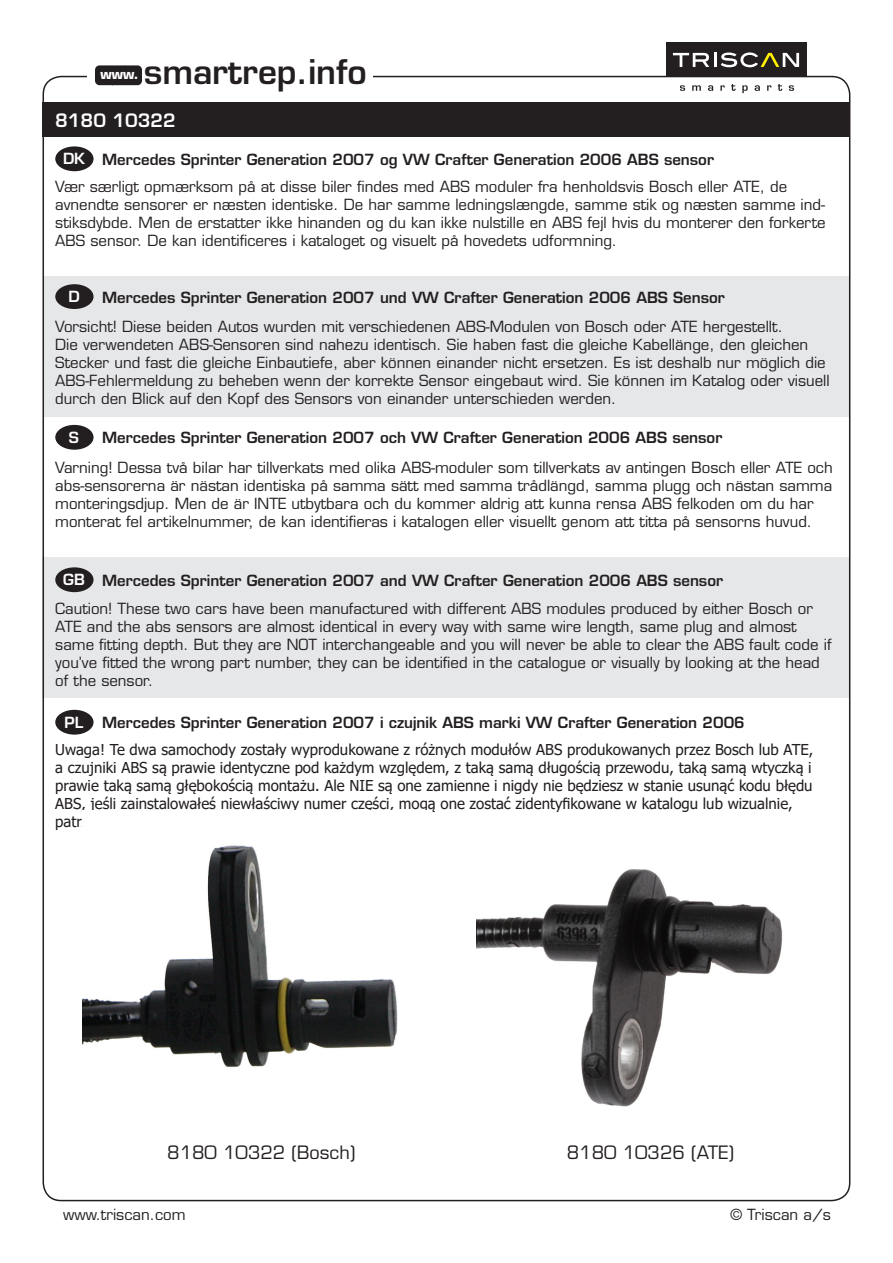
<style>
.page{position:relative;width:893px;height:1263px;background:#fff}
.page>*{position:absolute;margin:0;border:0;box-sizing:border-box;transform-origin:0 0}
.t1{font:600 33.15px "Eurostile LT Std";color:#231f20}
.t2{font:18px "Eurostile LT Std";color:#231f20}
.t3{font:600 18px "Eurostile LT Std";color:#fff}
.t4{font:600 16.5px "Eurostile LT Std";color:#231f20}
.t5{font:15px/18px "Eurostile LT Std";color:#231f20}
.t6{font:15px/18px "Tahoma";color:#231f20;text-align:justify}
.t7{font:600 15px "Eurostile LT Std";color:#231f20}
.t8{font:600 15px "Eurostile LT Std";color:#fff}
.t9{font:700 14.4px "Eurostile LT Std";color:#fff}
.t10{font:700 13.5px "Eurostile LT Std";color:#fff}
</style>
<div class="page">
<div style="left:43px;top:103px;width:807px;height:34px;background:#231f20"></div>
<div style="left:55px;top:146px;width:39px;height:25px;background:#231f20;border-radius:50%"></div>
<div style="left:43px;top:277px;width:807px;height:140px;background:#e6e7e9"></div>
<div style="left:55px;top:284px;width:39px;height:25px;background:#231f20;border-radius:50%"></div>
<div style="left:55px;top:425px;width:39px;height:25px;background:#231f20;border-radius:50%"></div>
<div style="left:55px;top:710px;width:39px;height:25px;background:#231f20;border-radius:50%"></div>
<div style="left:43px;top:557px;width:806px;height:141px;background:#e6e7e9"></div>
<div style="left:55px;top:567px;width:39px;height:25px;background:#231f20;border-radius:50%"></div>
<img style="left:83px;top:845px;width:315px;height:223px">
<img style="left:476px;top:869px;width:306px;height:238px">
<div style="left:666px;top:43px;width:140px;height:34px;background:#231f20"></div>
<svg style="left:673px;top:53px;width:36px;height:14px"></svg>
<hr style="left:714px;top:53px;width:3px;height:14px;background:#fff">
<svg style="left:721px;top:52px;width:78px;height:15px"></svg>
<svg style="left:680px;top:85px;width:5px;height:6px"></svg>
<svg style="left:692px;top:85px;width:9px;height:6px"></svg>
<svg style="left:708px;top:85px;width:5px;height:6px"></svg>
<svg style="left:720px;top:85px;width:5px;height:6px"></svg>
<svg style="left:731px;top:84px;width:5px;height:7px"></svg>
<svg style="left:742px;top:85px;width:6px;height:8px"></svg>
<svg style="left:755px;top:85px;width:5px;height:6px"></svg>
<svg style="left:767px;top:85px;width:4px;height:6px"></svg>
<svg style="left:778px;top:84px;width:4px;height:7px"></svg>
<svg style="left:789px;top:85px;width:5px;height:6px"></svg>
<svg style="left:95px;top:65px;width:47px;height:20px"></svg>
<h1 class="t1" style="left:144px;top:51px;width:224px">smartrep.info</h1>
<p class="t10" style="left:101px;top:66px;width:24px">ww</p>
<p class="t9" style="left:98px;top:65px;width:42px">www.</p>
<p class="t3" style="left:55px;top:109px;width:122px">8180 10322</p>
<p class="t8" style="left:63px;top:150px;width:24px">DK</p>
<p class="t7" style="left:102px;top:150px;width:613px">Mercedes Sprinter Generation 2007 og VW Crafter Generation 2006 ABS sensor</p>
<p class="t5" style="left:55px;top:178px;width:772px">Vær særligt opmærksom på at disse biler findes med ABS moduler fra henholdsvis Bosch eller ATE, de avnendte sensorer er næsten identiske. De har samme ledningslængde, samme stik og næsten samme ind&shy;stiksdybde. Men de erstatter ikke hinanden og du kan ikke nulstille en ABS fejl hvis du monterer den forkerte ABS sensor. De kan identificeres i kataloget og visuelt på hovedets udformning.</p>
<p class="t8" style="left:68px;top:287px;width:13px">D</p>
<p class="t7" style="left:102px;top:288px;width:624px">Mercedes Sprinter Generation 2007 und VW Crafter Generation 2006 ABS Sensor</p>
<p class="t5" style="left:55px;top:318px;width:776px">Vorsicht! Diese beiden Autos wurden mit verschiedenen ABS-Modulen von Bosch oder ATE hergestellt.<br>Die verwendeten ABS-Sensoren sind nahezu identisch. Sie haben fast die gleiche Kabellänge, den gleichen Stecker und fast die gleiche Einbautiefe, aber können einander nicht ersetzen. Es ist deshalb nur möglich die ABS-Fehlermeldung zu beheben wenn der korrekte Sensor eingebaut wird. Sie können im Katalog oder visuell durch den Blick auf den Kopf des Sensors von einander unterschieden werden.</p>
<p class="t8" style="left:69px;top:428px;width:12px">S</p>
<p class="t7" style="left:102px;top:428px;width:622px">Mercedes Sprinter Generation 2007 och VW Crafter Generation 2006 ABS sensor</p>
<p class="t5" style="left:55px;top:459px;width:779px">Varning! Dessa två bilar har tillverkats med olika ABS-moduler som tillverkats av antingen Bosch eller ATE och abs-sensorerna är nästan identiska på samma sätt med samma trådlängd, samma plugg och nästan samma monteringsdjup. Men de är INTE utbytbara och du kommer aldrig att kunna rensa ABS felkoden om du har monterat fel artikelnummer, de kan identifieras i katalogen eller visuellt genom att titta på sensorns huvud.</p>
<p class="t8" style="left:63px;top:570px;width:23px">GB</p>
<p class="t4" style="left:102px;top:570px;width:240px">Gevind for bolt til omløberhjul</p>
<p class="t5" style="left:55px;top:599px;width:778px">Caution! These two cars have been manufactured with different ABS modules produced by either Bosch or ATE and the abs sensors are almost identical in every way with same wire length, same plug and almost same fitting depth. But they are NOT interchangeable and you will never be able to clear the ABS fault code if you’ve fitted the wrong part number, they can be identified in the catalogue or visually by looking at the head of the sensor.</p>
<p class="t7" style="left:102px;top:571px;width:623px">Mercedes Sprinter Generation 2007 and VW Crafter Generation 2006 ABS sensor</p>
<p class="t8" style="left:65px;top:713px;width:20px">PL</p>
<p class="t7" style="left:102px;top:713px;width:644px">Mercedes Sprinter Generation 2007 i czujnik ABS marki VW Crafter Generation 2006</p>
<p class="t6" style="left:55px;top:741px;width:760px">Uwaga! Te dwa samochody zostały wyprodukowane z różnych modułów ABS produkowanych przez Bosch lub ATE, a czujniki ABS są prawie identyczne pod każdym względem, z taką samą długością przewodu, taką samą wtyczką i prawie taką samą głębokością montażu. Ale NIE są one zamienne i nigdy nie będziesz w stanie usunąć kodu błędu ABS, jeśli zainstalowałeś niewłaściwy numer części, mogą one zostać zidentyfikowane w katalogu lub wizualnie,</p>
<p class="t2" style="left:167px;top:1141px;width:190px">8180 10322 (Bosch)</p>
<p class="t2" style="left:567px;top:1141px;width:169px">8180 10326 (ATE)</p>
<p class="t5" style="left:63px;top:1206px;width:124px">www.triscan.com</p>
<p class="t5" style="left:730px;top:1206px;width:102px">© Triscan a/s</p>
</div>
